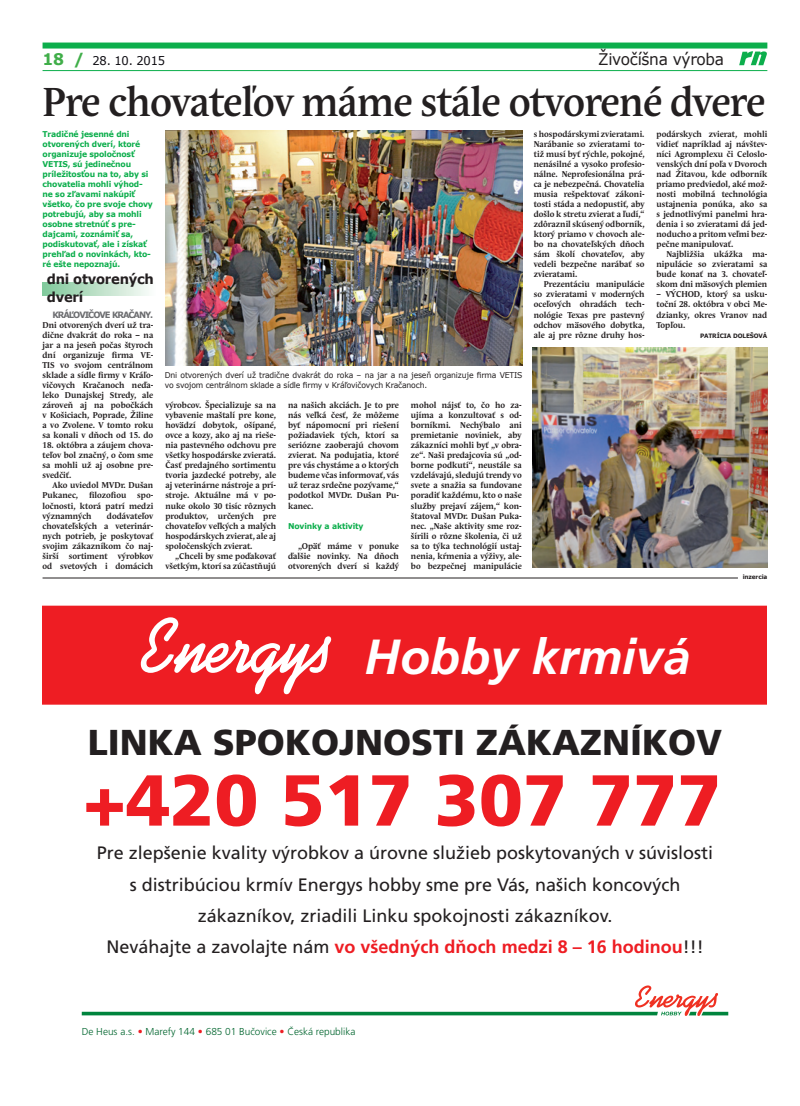
<style>
.page{position:relative;width:800px;height:1106px;background:#fff}
.page>*{position:absolute;margin:0;border:0;box-sizing:border-box;transform-origin:0 0}
.t1{font:900 72px "Frutiger CE";color:#ee1d23}
.t2{font:italic 700 49.3px "Frutiger CE";color:#fff}
.t3{font:700 40px "Andulka Book Pro";letter-spacing:-.02em;color:#231f20;scale:.96 1}
.t4{font:900 36px "Frutiger CE";color:#231f20}
.t5{font:18px/31.2px "Frutiger CE";color:#231f20;text-align:center}
.t6{font:16px "Verdana";letter-spacing:-.02em;color:#231f20;scale:.96 1}
.t7{font:700 13.7px/18px "Verdana";letter-spacing:-.02em;color:#231f20;scale:.96 1}
.t8{font:12px "Verdana";letter-spacing:-.02em;color:#0d0b11;scale:.96 1}
.t9{font:300 10.1px "Frutiger CE";color:#00652e}
.t10{font:700 8.7px "Verdana";letter-spacing:-.12em;color:#6c6d70;scale:.96 1}
.t11{font:700 8.4px/10px "Andulka Text Pro";color:#231f20;text-align:justify;scale:.96 1}
.t12{font:700 8px/10px "Verdana";letter-spacing:-.02em;color:#0cae4c;scale:.96 1}
.t13{font:8px/10px "Verdana";letter-spacing:-.02em;color:#231f20;scale:.96 1}
.t14{font:700 6px "Verdana";letter-spacing:-.02em;color:#231f20;scale:.96 1}
.s1{font-weight:700;font-size:16px;color:#40ae49}
.s2{font-weight:700;color:#ee1d23}
.s3{color:#ee1d23}
</style>
<div class="page">
<hr style="left:43px;top:70px;width:724px;height:1px;background:#0cae4c">
<div style="left:43px;top:43px;width:724px;height:6px;background:#0cae4c"></div>
<svg style="left:739px;top:51px;width:28px;height:14px"></svg>
<img style="left:165px;top:131px;width:357px;height:234px">
<div style="left:43px;top:605px;width:724px;height:100px;background:#ee1d23"></div>
<svg style="left:141px;top:617px;width:190px;height:77px"></svg>
<svg style="left:82px;top:985px;width:646px;height:31px"></svg>
<hr style="left:43px;top:578px;width:694px;height:1px;background:#231f20">
<svg style="left:43px;top:283px;width:106px;height:13px"></svg>
<img style="left:532px;top:347px;width:235px;height:220px">
<h3 class="t8" style="left:43px;top:52px;width:129px"><span class="s1">18 /</span> 28. 10. 2015</h3>
<h3 class="t6" style="left:598px;top:48px;width:133px">Živočíšna výroba</h3>
<h3 class="t3" style="left:43px;top:79px;width:754px">Pre chovateľov máme stále otvorené dvere</h3>
<p class="t12" style="left:43px;top:128px;width:116px">Tradičné jesenné dni otvorených dverí, ktoré organizuje spoločnosť<br>VETIS, sú jedinečnou príležitosťou na to, aby si chovatelia mohli výhod&shy;ne so zľavami nakúpiť všetko, čo pre svoje chovy potrebujú, aby sa mohli osobne stretnúť s pre&shy;dajcami, zoznámiť sa, podiskutovať, ale i získať prehľad o novinkách, kto&shy;ré ešte nepoznajú.</p>
<p class="t10" style="left:52px;top:308px;width:106px">KRÁĽOVIČOVE KRAČANY.</p>
<p class="t11" style="left:43px;top:319px;width:117px">Dni otvorených dverí už tra&shy;dične dvakrát do roka – na jar a na jeseň počas štyroch dní organizuje firma VE-TIS vo svojom centrálnom sklade a sídle firmy v Kráľo&shy;vičovych Kračanoch neďa&shy;leko Dunajskej Stredy, ale zároveň aj na pobočkách v Košiciach, Poprade, Žiline a vo Zvolene. V tomto roku sa konali v dňoch od 15. do</p>
<p class="t11" style="left:43px;top:440px;width:117px">18. októbra a záujem chova&shy;teľov bol značný, o čom sme sa mohli už aj osobne pre&shy;svedčiť.</p>
<p class="t11" style="left:43px;top:480px;width:117px;text-indent:10px">Ako uviedol MVDr. Dušan<br>Pukanec,</p>
<p class="t11" style="left:656px;top:128px;width:117px">podárskych zvierat, mohli vidieť napríklad aj návštev&shy;níci Agromplexu či Celoslo&shy;venských dní poľa v Dvoroch nad Žitavou, kde odborník priamo predviedol, aké mož&shy;nosti mobilná technológia ustajnenia ponúka, ako sa s jednotlivými panelmi hra&shy;denia i so zvieratami dá jed&shy;noducho a pritom veľmi bez&shy;pečne manipulovať.</p>
<p class="t11" style="left:656px;top:249px;width:117px;text-indent:10px">Najbližšia ukážka ma&shy;nipulácie so zvieratami sa bude konať na 3. chovateľ&shy;skom dni mäsových plemien</p>
<p class="t11" style="left:656px;top:289px;width:117px">– VÝCHOD, ktorý sa usku&shy;toční 28. októbra v obci Me&shy;dzianky, okres Vranov nad Topľou.</p>
<p class="t14" style="left:699px;top:331px;width:72px">PATRÍCIA DOLEŠOVÁ</p>
<p class="t11" style="left:533px;top:128px;width:117px">s hospodárskymi zvieratami.<br>Narábanie so zvieratami to&shy;tiž musí byť rýchle, pokojné, nenásilné a vysoko profesio&shy;nálne. Neprofesionálna prá&shy;ca je nebezpečná. Chovatelia musia rešpektovať zákoni&shy;tosti stáda a nedopustiť, aby došlo k stretu zvierat a ľudí,“ zdôraznil skúsený odborník, ktorý priamo v chovoch ale&shy;bo na chovateľských dňoch sám školí chovateľov, aby vedeli bezpečne narábať so zvieratami.</p>
<p class="t11" style="left:533px;top:279px;width:117px;text-indent:10px">Prezentáciu manipulácie so zvieratami v moderných oceľových ohradách tech&shy;nológie Texas pre pastevný odchov mäsového dobytka, ale aj pre rôzne druhy hos-</p>
<h3 class="t7" style="left:47px;top:270px;width:113px">dni otvorených dverí</h3>
<p class="t13" style="left:165px;top:370px;width:374px">Dni otvorených dverí už tradične dvakrát do roka – na jar a na jeseň organizuje firma VETIS vo svojom centrálnom sklade a sídle firmy v Kráľovičovych Kračanoch.</p>
<p class="t11" style="left:165px;top:400px;width:117px">výrobcov. Špecializuje sa na vybavenie maštalí pre kone, hovädzí dobytok, ošípané, ovce a kozy, ako aj na rieše&shy;nia pastevného odchovu pre všetky hospodárske zvieratá.<br>Časť predajného sortimentu tvoria jazdecké potreby, ale aj veterinárne nástroje a prí&shy;stroje. Aktuálne má v po&shy;nuke okolo 30 tisíc rôznych produktov, určených pre chovateľov veľkých a malých hospodárskych zvierat, ale aj spoločenských zvierat.</p>
<p class="t11" style="left:165px;top:551px;width:117px;text-align:right">„Chceli by sme poďakovať všetkým, ktorí sa zúčastňujú</p>
<p class="t11" style="left:288px;top:400px;width:117px">na našich akciách. Je to pre nás veľká česť, že môžeme byť nápomocní pri riešení požiadaviek tých, ktorí sa seriózne zaoberajú chovom zvierat. Na podujatia, ktoré pre vás chystáme a o ktorých budeme včas informovať, vás už teraz srdečne pozývame,“ podotkol MVDr. Dušan Pu&shy;kanec.</p>
<p class="t12" style="left:288px;top:520px;width:80px">Novinky a aktivity</p>
<p class="t11" style="left:288px;top:540px;width:117px;text-indent:10px">„Opäť máme v ponuke ďalšie novinky. Na dňoch otvorených dverí si každý</p>
<p class="t11" style="left:411px;top:400px;width:117px">mohol nájsť to, čo ho za&shy;ujíma a konzultovať s od&shy;borníkmi. Nechýbalo ani premietanie noviniek, aby zákazníci mohli byť „v obra&shy;ze“. Naši predajcovia sú „od&shy;borne podkutí“, neustále sa vzdelávajú, sledujú trendy vo svete a snažia sa fundovane poradiť každému, kto o naše služby prejaví zájem,“ kon&shy;štatoval MVDr. Dušan Puka&shy;nec. „Naše aktivity sme roz&shy;šírili o rôzne školenia, či už sa to týka technológií ustaj&shy;nenia, kŕmenia a výživy, ale&shy;bo bezpečnej manipulácie</p>
<p class="t11" style="left:89px;top:490px;width:40px">filozofiou</p>
<p class="t11" style="left:43px;top:490px;width:117px;text-indent:95px">spo&shy;ločnosti, ktorá patrí medzi významných</p>
<p class="t11" style="left:43px;top:510px;width:117px;text-indent:64px">dodávateľov chovateľských a veterinár&shy;nych potrieb, je poskytovať svojim zákazníkom čo naj&shy;širší sortiment výrobkov od svetových i domácich</p>
<p class="t14" style="left:742px;top:573px;width:27px">inzercia</p>
<h2 class="t2" style="left:364px;top:628px;width:327px">Hobby krmivá</h2>
<h3 class="t4" style="left:88px;top:722px;width:635px">LINKA SPOKOJNOSTI ZÁKAZNÍKOV</h3>
<h1 class="t1" style="left:83px;top:759px;width:639px">+420 517 307 777</h1>
<p class="t5" style="left:97px;top:837px;width:618px">Pre zlepšenie kvality výrobkov a úrovne služieb poskytovaných v súvislosti s distribúciou krmív Energys hobby sme pre Vás, našich koncových zákazníkov, zriadili Linku spokojnosti zákazníkov.<br>Neváhajte a zavolajte nám <span class="s2">vo všedných dňoch medzi 8 – 16 hodinou</span>!!!</p>
<p class="t9" style="left:82px;top:1025px;width:275px">De Heus a.s. <span class="s3">•</span> Marefy 144 <span class="s3">•</span> 685 01 Bučovice <span class="s3">•</span> Česká republika</p>
</div>
